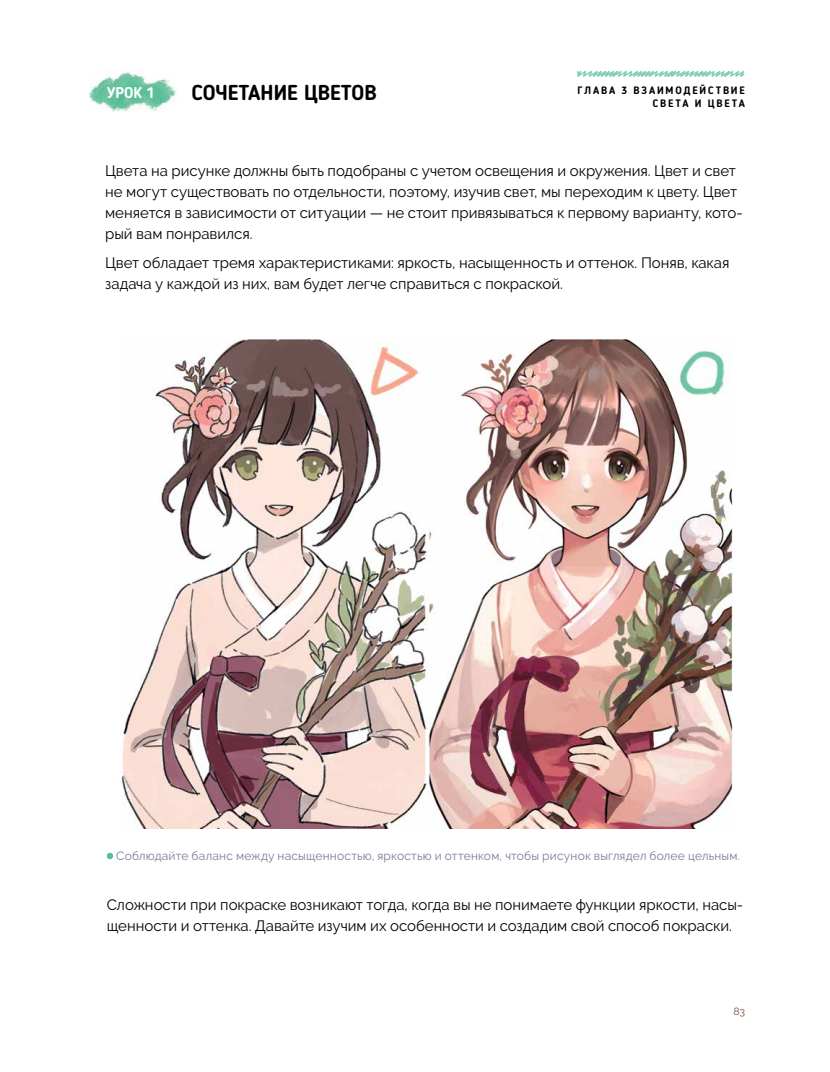
<style>
.page{position:relative;width:830px;height:1072px;background:#fff}
.page>*{position:absolute;margin:0;border:0;box-sizing:border-box;transform-origin:0 0}
.t1{font:700 21px "Blogger Sans";color:#000}
.t2{font:700 15.3px "Blogger Sans";color:#fff}
.t3{font:15px/21px "Raleway";letter-spacing:-.005em;color:#000}
.t4{font:12px "Raleway";letter-spacing:.015em;color:#787e96}
.t5{font:700 10.5px/12.6px "Blogger Sans";letter-spacing:.175em;color:#000;text-align:right}
.t6{font:10.5px "Raleway";color:#7a5044}
</style>
<div class="page">
<img style="left:89px;top:71px;width:87px;height:41px">
<svg style="left:577px;top:71px;width:167px;height:6px"></svg>
<img style="left:121px;top:339px;width:610px;height:489px">
<div style="left:107px;top:852px;width:6px;height:7px;background:#53be95;border-radius:50%"></div>
<p class="t2" style="left:107px;top:83px;width:49px">УРОК 1</p>
<p class="t1" style="left:192px;top:80px;width:186px">СОЧЕТАНИЕ ЦВЕТОВ</p>
<p class="t5" style="left:577px;top:84px;width:169px">ГЛАВА 3 ВЗАИМОДЕЙСТВИЕ<br>СВЕТА И ЦВЕТА</p>
<p class="t3" style="left:105px;top:160px;width:639px">Цвета на рисунке должны быть подобраны с учетом освещения и окружения. Цвет и свет не могут существовать по отдельности, поэтому, изучив свет, мы переходим к цвету. Цвет меняется в зависимости от ситуации — не стоит привязываться к первому варианту, кото&shy;рый вам понравился.</p>
<p class="t3" style="left:105px;top:253px;width:625px">Цвет обладает тремя характеристиками: яркость, насыщенность и оттенок. Поняв, какая задача у каждой из них, вам будет легче справиться с покраской.</p>
<p class="t4" style="left:116px;top:848px;width:625px">Соблюдайте баланс между насыщенностью, яркостью и оттенком, чтобы рисунок выглядел более цельным.</p>
<p class="t3" style="left:107px;top:894px;width:637px">Сложности при покраске возникают тогда, когда вы не понимаете функции яркости, насы&shy;щенности и оттенка. Давайте изучим их особенности и создадим свой способ покраски.</p>
<p class="t6" style="left:733px;top:1004px;width:13px">83</p>
</div>
